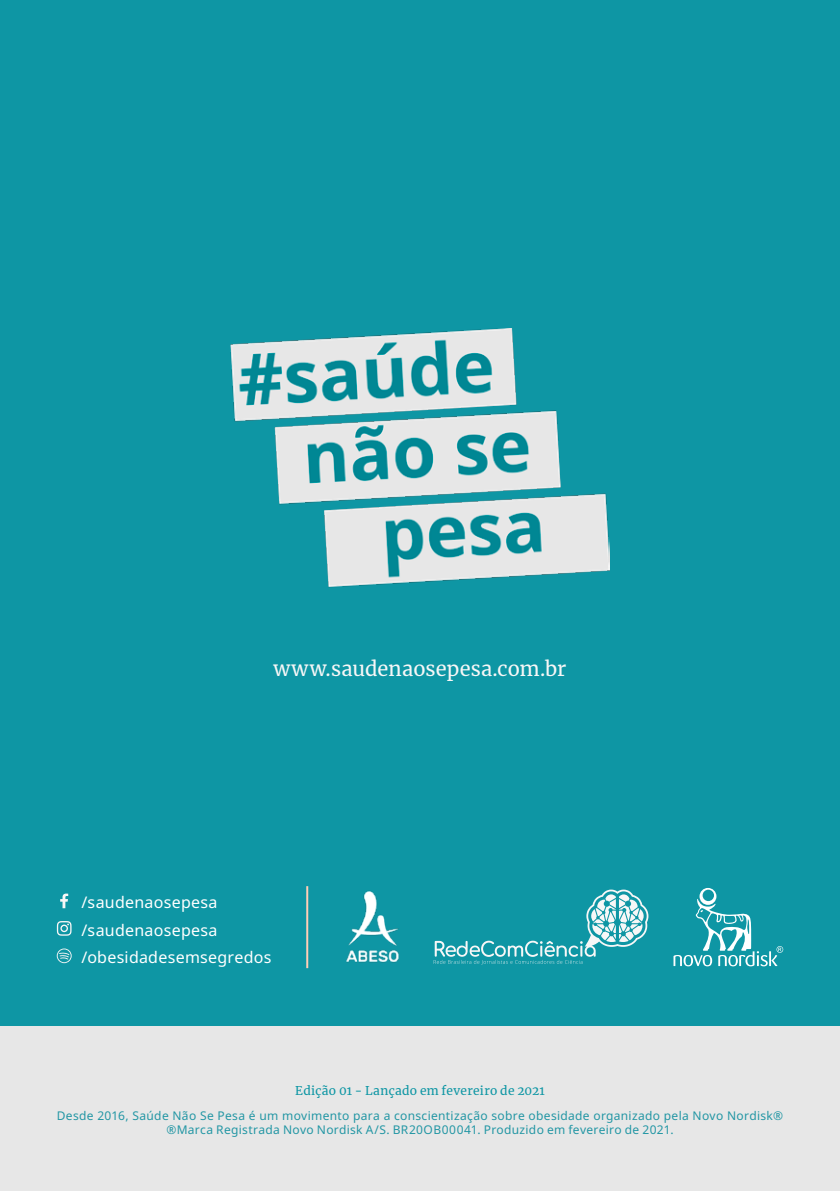
<style>
.page{position:relative;width:840px;height:1191px;background:#fff}
.page>*{position:absolute;margin:0;border:0;box-sizing:border-box;transform-origin:0 0}
.t1{font:20px "Merriweather";letter-spacing:.005em;color:#f7f7f7}
.t2{font:16px "Apis";letter-spacing:.015em;color:#fff}
.t3{font:12px/14.4px "Apis";letter-spacing:.025em;color:#2296a4;text-align:center}
.t4{font:12px "Merriweather";letter-spacing:.02em;color:#0e96a4}
</style>
<div class="page">
<div style="left:0;top:0;width:839px;height:1191px;background:#0e96a4"></div>
<img style="left:230px;top:329px;width:379px;height:258px">
<svg style="left:60px;top:893px;width:8px;height:15px"></svg>
<svg style="left:57px;top:948px;width:15px;height:15px"></svg>
<svg style="left:57px;top:921px;width:14px;height:14px"></svg>
<svg style="left:673px;top:888px;width:109px;height:78px"></svg>
<img style="left:346px;top:891px;width:53px;height:72px">
<svg style="left:433px;top:889px;width:215px;height:75px"></svg>
<hr style="left:306px;top:886px;width:2px;height:82px;background:#ffceb6">
<div style="left:0;top:1026px;width:839px;height:165px;background:#e7e7e7"></div>
<h1 class="t1" style="left:273px;top:654px;width:294px">www.saudenaosepesa.com.br</h1>
<h2 class="t2" style="left:82px;top:891px;width:137px">/saudenaosepesa</h2>
<h2 class="t2" style="left:82px;top:946px;width:191px">/obesidadesemsegredos</h2>
<h2 class="t2" style="left:82px;top:918px;width:137px">/saudenaosepesa</h2>
<p class="t4" style="left:295px;top:1082px;width:251px">Edição 01 - Lançado em fevereiro de 2021</p>
<p class="t3" style="left:57px;top:1108px;width:727px">Desde 2016, Saúde Não Se Pesa é um movimento para a conscientização sobre obesidade organizado pela Novo Nordisk® ®Marca Registrada Novo Nordisk A/S. BR20OB00041. Produzido em fevereiro de 2021.</p>
</div>
